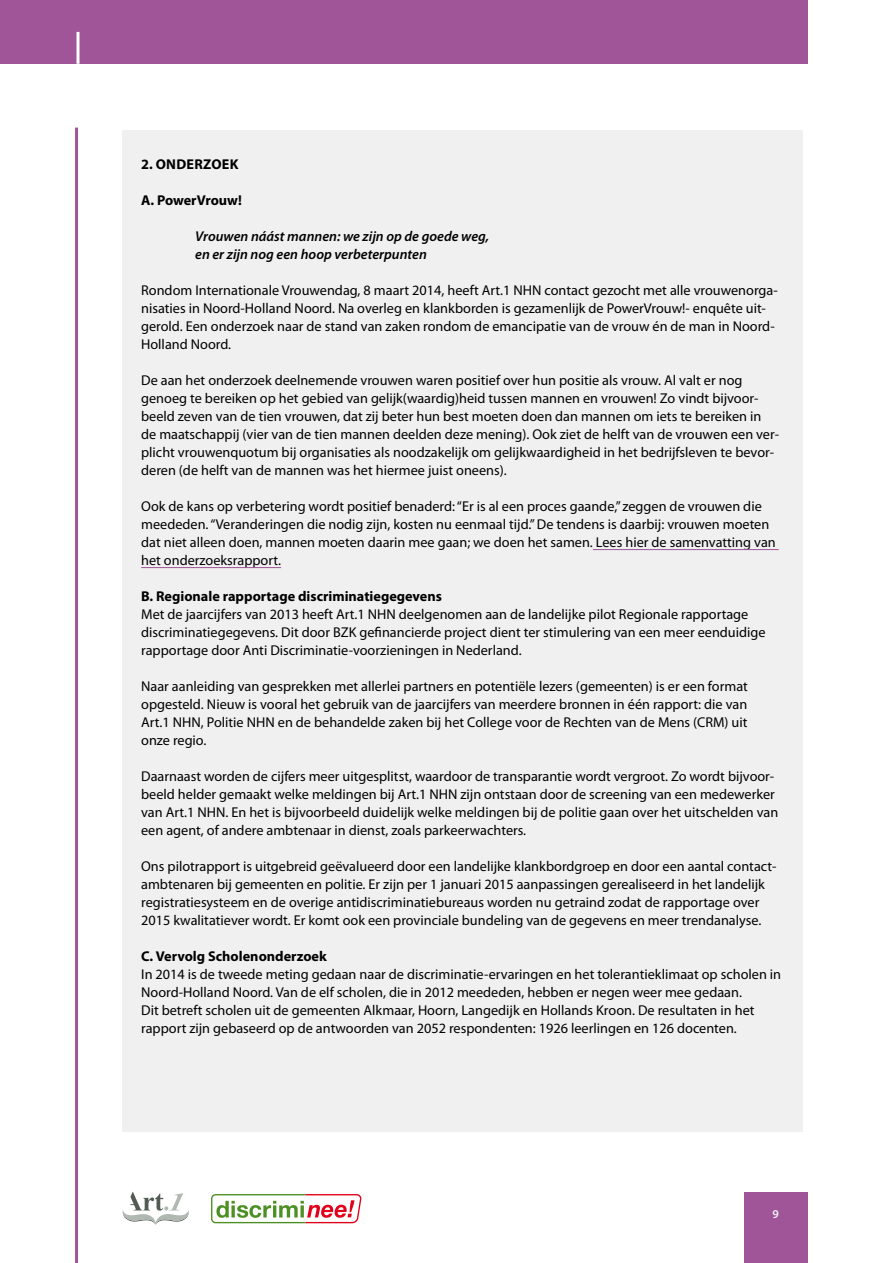
<style>
.page{position:relative;width:893px;height:1263px;background:#fff}
.page>*{position:absolute;margin:0;border:0;box-sizing:border-box;transform-origin:0 0}
.t1{font:14.25px/18px "Myriad Pro";color:#000}
.t2{font:700 14.25px "Myriad Pro";color:#000}
.t3{font:italic 600 14.25px/18px "Myriad Pro";color:#000}
.t4{font:600 12px "Myriad Pro";color:#f0f0f1}
</style>
<div class="page">
<div style="left:0;top:0;width:808px;height:64px;background:#a05598"></div>
<hr style="left:75px;top:128px;width:3px;height:1135px;background:#a05598">
<hr style="left:76px;top:32px;width:3px;height:32px;background:#fff">
<div style="left:744px;top:1192px;width:64px;height:71px;background:#a05598"></div>
<svg style="left:123px;top:1192px;width:66px;height:33px"></svg>
<svg style="left:211px;top:1194px;width:151px;height:30px"></svg>
<div style="left:122px;top:131px;width:681px;height:1001px;background:#f0f0f1"></div>
<hr style="left:593px;top:549px;width:186px;height:1px;background:#a05598">
<hr style="left:141px;top:567px;width:140px;height:1px;background:#a05598">
<p class="t2" style="left:141px;top:154px;width:98px">2. Onderzoek</p>
<p class="t2" style="left:141px;top:190px;width:102px">A. PowerVrouw!</p>
<p class="t3" style="left:195px;top:226px;width:296px">Vrouwen náást mannen: we zijn op de goede weg, en er zijn nog een hoop verbeterpunten</p>
<p class="t1" style="left:141px;top:281px;width:638px">Rondom Internationale Vrouwendag, 8 maart 2014, heeft Art.1 NHN contact gezocht met alle vrouwenorga&shy;nisaties in Noord-Holland Noord. Na overleg en klankborden is gezamenlijk de PowerVrouw!- enquête uit&shy;gerold. Een onderzoek naar de stand van zaken rondom de emancipatie van de vrouw én de man in Noord-Holland Noord.</p>
<p class="t1" style="left:141px;top:370px;width:639px">De aan het onderzoek deelnemende vrouwen waren positief over hun positie als vrouw. Al valt er nog genoeg te bereiken op het gebied van gelijk(waardig)heid tussen mannen en vrouwen! Zo vindt bijvoor&shy;beeld zeven van de tien vrouwen, dat zij beter hun best moeten doen dan mannen om iets te bereiken in de maatschappij (vier van de tien mannen deelden deze mening). Ook ziet de helft van de vrouwen een ver&shy;plicht vrouwenquotum bij organisaties als noodzakelijk om gelijkwaardigheid in het bedrijfsleven te bevor&shy;deren (de helft van de mannen was het hiermee juist oneens).</p>
<p class="t1" style="left:141px;top:496px;width:636px">Ook de kans op verbetering wordt positief benaderd: “Er is al een proces gaande,” zeggen de vrouwen die meededen. “Veranderingen die nodig zijn, kosten nu eenmaal tijd.” De tendens is daarbij: vrouwen moeten dat niet alleen doen, mannen moeten daarin mee gaan; we doen het samen. Lees hier de samenvatting van het onderzoeksrapport.</p>
<p class="t2" style="left:141px;top:586px;width:302px">B. Regionale rapportage discriminatiegegevens</p>
<p class="t1" style="left:141px;top:605px;width:626px">Met de jaarcijfers van 2013 heeft Art.1 NHN deelgenomen aan de landelijke pilot Regionale rapportage discriminatiegegevens. Dit door BZK gefinancierde project dient ter stimulering van een meer eenduidige rapportage door Anti Discriminatie-voorzieningen in Nederland.</p>
<p class="t1" style="left:141px;top:677px;width:608px;text-align:justify">Naar aanleiding van gesprekken met allerlei partners en potentiële lezers (gemeenten) is er een format opgesteld. Nieuw is vooral het gebruik van de jaarcijfers van meerdere bronnen in één rapport: die van Art.1 NHN, Politie NHN en de behandelde zaken bij het College voor de Rechten van de Mens (CRM) uit onze regio.</p>
<p class="t1" style="left:141px;top:766px;width:639px">Daarnaast worden de cijfers meer uitgesplitst, waardoor de transparantie wordt vergroot. Zo wordt bijvoor&shy;beeld helder gemaakt welke meldingen bij Art.1 NHN zijn ontstaan door de screening van een medewerker van Art.1 NHN. En het is bijvoorbeeld duidelijk welke meldingen bij de politie gaan over het uitschelden van een agent, of andere ambtenaar in dienst, zoals parkeerwachters.</p>
<p class="t1" style="left:141px;top:856px;width:637px">Ons pilotrapport is uitgebreid geëvalueerd door een landelijke klankbordgroep en door een aantal contact&shy;ambtenaren bij gemeenten en politie. Er zijn per 1 januari 2015 aanpassingen gerealiseerd in het landelijk registratiesysteem en de overige antidiscriminatiebureaus worden nu getraind zodat de rapportage over 2015 kwalitatiever wordt. Er komt ook een provinciale bundeling van de gegevens en meer trendanalyse.</p>
<p class="t2" style="left:141px;top:946px;width:187px">C. Vervolg Scholenonderzoek</p>
<p class="t1" style="left:141px;top:964px;width:641px">In 2014 is de tweede meting gedaan naar de discriminatie-ervaringen en het tolerantieklimaat op scholen in Noord-Holland Noord. Van de elf scholen, die in 2012 meededen, hebben er negen weer mee gedaan.<br>Dit betreft scholen uit de gemeenten Alkmaar, Hoorn, Langedijk en Hollands Kroon. De resultaten in het rapport zijn gebaseerd op de antwoorden van 2052 respondenten: 1926 leerlingen en 126 docenten.</p>
<p class="t4" style="left:773px;top:1207px;width:8px">9</p>
</div>
